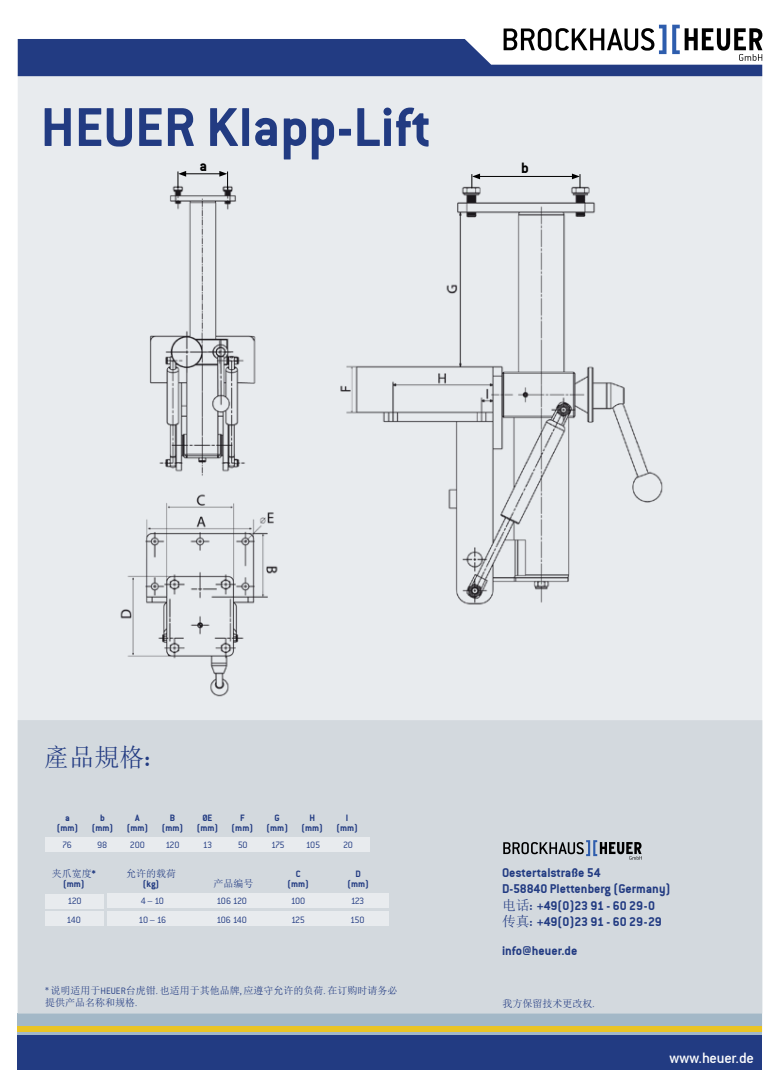
<style>
.page{position:relative;width:780px;height:1088px;background:#fff}
.page>*{position:absolute;margin:0;border:0;box-sizing:border-box;transform-origin:0 0}
.t1{font:60px "Conduit ITCTT Bold";color:#223b82}
.t2{font:25px "Sim Sun";color:#223b82}
.t3{font:16.25px "Conduit Md ITCTT Medium";letter-spacing:-.015em;color:#fff}
.t4{font:16.25px "Conduit ITCTT Bold";color:#000}
.t5{font:13.75px/16.5px "Conduit ITCTT Bold";color:#223b82}
.t6{font:10px/12px "Sim Sun";color:#223b82}
.t7{font:10px/10px "Conduit ITCTT Bold";color:#223b82;text-align:center}
.t8{font:10px/18.4px "Conduit ITCTT Light";letter-spacing:-.065em;color:#223b82}
.s1{font-family:"Conduit ITCTT Bold"}
.s2{font-family:"Conduit ITCTT Light"}
.s3{font-family:"Sim Sun"}
</style>
<div class="page">
<div style="left:18px;top:75px;width:744px;height:957px;background:#e8ebee"></div>
<div style="left:18px;top:1013px;width:744px;height:24px;background:#a3b8c7"></div>
<div style="left:18px;top:1026px;width:744px;height:5px;background:#e9c425"></div>
<div style="left:18px;top:1035px;width:744px;height:35px;background:#223b82"></div>
<svg style="left:18px;top:25px;width:744px;height:51px"></svg>
<div style="left:18px;top:720px;width:744px;height:293px;background:#d3d9de"></div>
<div style="left:45px;top:837px;width:324px;height:15px;background:#e8ebee"></div>
<div style="left:107px;top:911px;width:281px;height:15px;background:#e8ebee"></div>
<div style="left:45px;top:893px;width:58px;height:15px;background:#e8ebee"></div>
<div style="left:107px;top:893px;width:281px;height:15px;background:#e8ebee"></div>
<div style="left:45px;top:911px;width:58px;height:15px;background:#e8ebee"></div>
<img style="left:340px;top:186px;width:323px;height:419px">
<img style="left:149px;top:185px;width:107px;height:291px">
<img style="left:120px;top:494px;width:158px;height:203px">
<hr style="left:184px;top:173px;width:37px;height:1px;background:#000">
<svg style="left:178px;top:171px;width:8px;height:17px"></svg>
<svg style="left:219px;top:171px;width:9px;height:19px"></svg>
<hr style="left:478px;top:176px;width:96px;height:1px;background:#000">
<svg style="left:471px;top:174px;width:9px;height:14px"></svg>
<svg style="left:572px;top:174px;width:8px;height:14px"></svg>
<svg style="left:503px;top:840px;width:138px;height:20px;background:#979da3"></svg>
<h1 class="t1" style="left:41px;top:92px;width:392px">HEUER Klapp-Lift</h1>
<p class="t4" style="left:200px;top:157px;width:9px">a</p>
<p class="t4" style="left:521px;top:159px;width:9px">b</p>
<h2 class="t2" style="left:44px;top:744px;width:107px">產品規格<span class="s1">:</span></h2>
<p class="t7" style="left:92px;top:813px;width:23px">b (mm)</p>
<p class="t7" style="left:162px;top:813px;width:23px">B (mm)</p>
<p class="t7" style="left:197px;top:813px;width:23px">ØE (mm)</p>
<p class="t7" style="left:231px;top:813px;width:23px">F (mm)</p>
<p class="t7" style="left:301px;top:813px;width:23px">H (mm)</p>
<p class="t7" style="left:266px;top:813px;width:23px">G (mm)</p>
<p class="t7" style="left:336px;top:813px;width:23px">I (mm)</p>
<p class="t7" style="left:57px;top:813px;width:23px">a (mm)</p>
<p class="t7" style="left:127px;top:813px;width:23px">A (mm)</p>
<p class="t8" style="left:62px;top:835px;width:11px">76</p>
<p class="t8" style="left:97px;top:835px;width:12px">98</p>
<p class="t8" style="left:130px;top:835px;width:17px">200</p>
<p class="t8" style="left:165px;top:835px;width:16px">120</p>
<p class="t8" style="left:203px;top:835px;width:11px">13</p>
<p class="t8" style="left:238px;top:835px;width:12px">50</p>
<p class="t8" style="left:271px;top:835px;width:15px">175</p>
<p class="t8" style="left:306px;top:835px;width:16px">105</p>
<p class="t8" style="left:343px;top:835px;width:11px">20</p>
<p class="t6" style="left:52px;top:868px;width:45px">夹爪宽度<span class="s1">*</span></p>
<p class="t7" style="left:63px;top:879px;width:23px">(mm)</p>
<p class="t6" style="left:126px;top:868px;width:51px">允许的载荷</p>
<p class="t7" style="left:143px;top:879px;width:18px">(kg)</p>
<p class="t6" style="left:213px;top:877px;width:41px">产品编号</p>
<p class="t7" style="left:287px;top:869px;width:23px">C (mm)</p>
<p class="t7" style="left:347px;top:869px;width:23px">D (mm)</p>
<p class="t8" style="left:67px;top:892px;width:17px">120<br>140</p>
<p class="t8" style="left:141px;top:892px;width:25px">4 – 10</p>
<p class="t8" style="left:216px;top:892px;width:32px">106 120</p>
<p class="t8" style="left:291px;top:892px;width:16px">100</p>
<p class="t8" style="left:350px;top:892px;width:15px">123</p>
<p class="t8" style="left:139px;top:910px;width:29px">10 – 16</p>
<p class="t8" style="left:216px;top:910px;width:32px">106 140</p>
<p class="t8" style="left:291px;top:910px;width:15px">125</p>
<p class="t8" style="left:350px;top:910px;width:16px">150</p>
<p class="t6" style="left:45px;top:984px;width:354px"><span class="s2">*</span> 说明适用于<span class="s2">HEUER</span>台虎钳<span class="s2">.</span> 也适用于其他品牌<span class="s2">,</span> 应遵守允许的负荷<span class="s2">.</span> 在订购时请务必提供产品名称和规格<span class="s2">.</span></p>
<p class="t5" style="left:502px;top:864px;width:170px">Oestertalstraße 54<br>D-58840 Plettenberg (Germany)<span class="s3">电话</span>: +49(0)23 91 - 60 29-0<span class="s3">传真</span>: +49(0)23 91 - 60 29-29</p>
<p class="t5" style="left:502px;top:942px;width:77px">info@heuer.de</p>
<p class="t6" style="left:502px;top:997px;width:94px">我方保留技术更改权<span class="s2">.</span></p>
<p class="t3" style="left:669px;top:1048px;width:86px">www.heuer.de</p>
</div>
